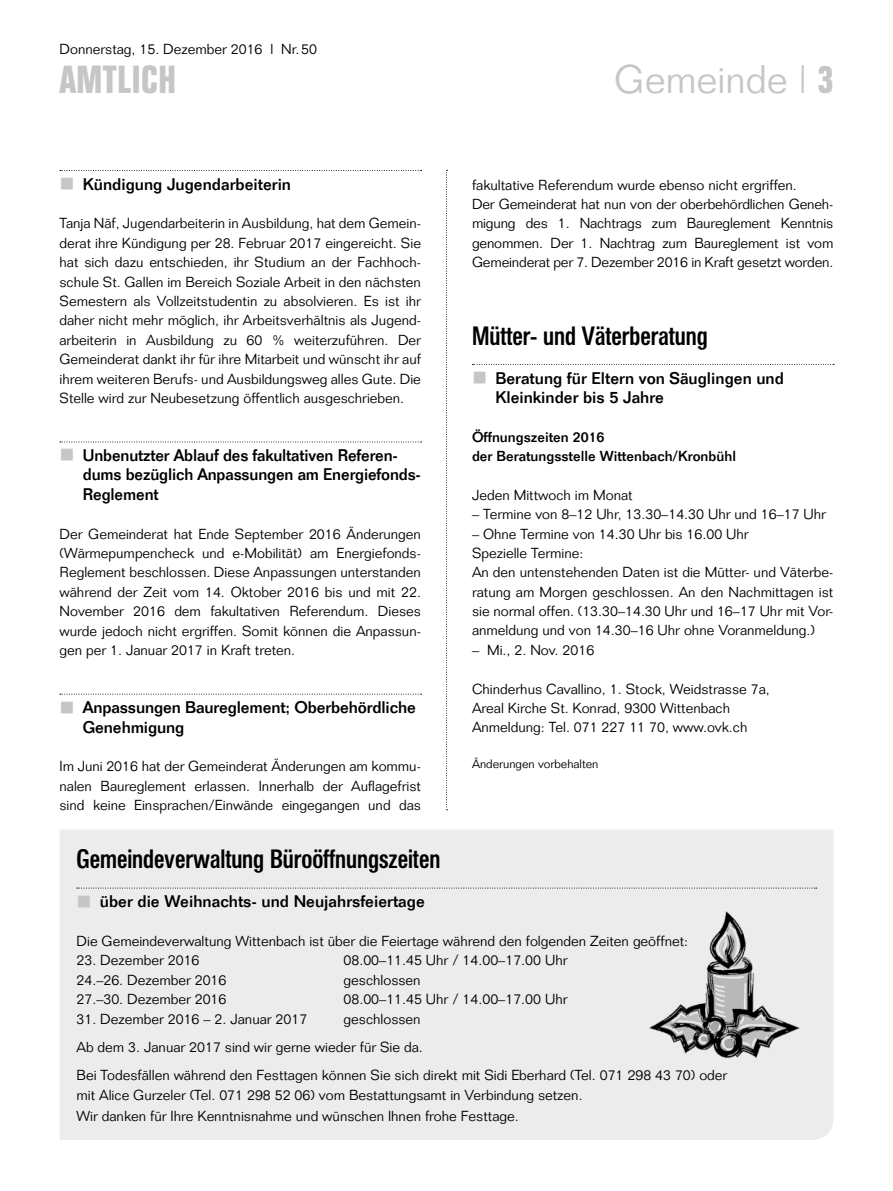
<style>
.page{position:relative;width:893px;height:1191px;background:#fff}
.page>*{position:absolute;margin:0;border:0;box-sizing:border-box;transform-origin:0 0}
.t1{font:300 39px "Folio";color:#c5c6c6}
.t2{font:700 39px "Folio Condensed BQ";letter-spacing:.025em;color:#c5c6c6}
.t3{font:500 26.25px "Folio Condensed BQ";color:#000}
.t4{font:500 16.5px/19.4px "Folio";letter-spacing:-.01em;color:#000}
.t5{font:300 14.25px/19.4px "Folio";color:#000}
.t6{font:500 14.25px/19.4px "Folio";color:#000}
.t7{font:300 12px "Folio";color:#000}
.s1{font-family:"Folio Condensed BQ";font-weight:700}
</style>
<div class="page">
<div style="left:60px;top:830px;width:773px;height:309px;background:#ececec"></div>
<svg style="left:77px;top:887px;width:740px;height:1px"></svg>
<svg style="left:446px;top:170px;width:1px;height:640px"></svg>
<svg style="left:60px;top:170px;width:362px;height:1px"></svg>
<svg style="left:60px;top:441px;width:362px;height:1px"></svg>
<svg style="left:60px;top:694px;width:362px;height:1px"></svg>
<svg style="left:472px;top:364px;width:362px;height:1px"></svg>
<img style="left:631px;top:892px;width:188px;height:184px">
<svg style="left:78px;top:895px;width:12px;height:12px"></svg>
<p class="t5" style="left:60px;top:39px;width:259px">Donnerstag, 15. Dezember 2016 l Nr.50</p>
<p class="t2" style="left:60px;top:58px;width:118px">AMTLICH</p>
<p class="t1" style="left:614px;top:56px;width:221px">Gemeinde | <span class="s1">3</span></p>
<p class="t4" style="left:83px;top:174px;width:210px">Kündigung Jugendarbeiterin</p>
<p class="t5" style="left:60px;top:214px;width:363px;text-align:justify">Tanja Näf, Jugendarbeiterin in Ausbildung, hat dem Gemein&shy;derat ihre Kündigung per 28. Februar 2017 eingereicht. Sie hat sich dazu entschieden, ihr Studium an der Fachhoch&shy;schule St. Gallen im Bereich Soziale Arbeit in den nächsten Semestern als Vollzeitstudentin zu absolvieren. Es ist ihr daher nicht mehr möglich, ihr Arbeitsverhältnis als Jugend&shy;arbeiterin in Ausbildung zu 60 % weiterzuführen. Der Gemeinderat dankt ihr für ihre Mitarbeit und wünscht ihr auf ihrem weiteren Berufs- und Ausbildungsweg alles Gute. Die Stelle wird zur Neubesetzung öffentlich ausgeschrieben.</p>
<p class="t4" style="left:83px;top:445px;width:340px">Unbenutzter Ablauf des fakultativen Referen&shy;dums bezüglich Anpassungen am Energiefonds-<br>Reglement</p>
<p class="t5" style="left:60px;top:524px;width:363px;text-align:justify">Der Gemeinderat hat Ende September 2016 Änderungen (Wärmepumpencheck und e-Mobilität) am Energiefonds-Reglement beschlossen. Diese Anpassungen unterstanden während der Zeit vom 14. Oktober 2016 bis und mit 22.<br>November 2016 dem fakultativen Referendum. Dieses wurde jedoch nicht ergriffen. Somit können die Anpassun&shy;gen per 1. Januar 2017 in Kraft treten.</p>
<p class="t4" style="left:83px;top:697px;width:335px">Anpassungen Baureglement; Oberbehördliche<br>Genehmigung</p>
<p class="t5" style="left:60px;top:756px;width:363px;text-align:justify">Im Juni 2016 hat der Gemeinderat Änderungen am kommu&shy;nalen Baureglement erlassen. Innerhalb der Auflagefrist sind keine Einsprachen/Einwände eingegangen und das</p>
<p class="t5" style="left:472px;top:175px;width:363px">fakultative Referendum wurde ebenso nicht ergriffen.<br>Der Gemeinderat hat nun von der oberbehördlichen Geneh&shy;migung des 1. Nachtrags zum Baureglement Kenntnis genommen. Der 1. Nachtrag zum Baureglement ist vom Gemeinderat per 7. Dezember 2016 in Kraft gesetzt worden.</p>
<p class="t3" style="left:472px;top:321px;width:237px">Mütter- und Väterberatung</p>
<p class="t4" style="left:495px;top:368px;width:290px">Beratung für Eltern von Säuglingen und<br>Kleinkinder bis 5 Jahre</p>
<p class="t6" style="left:472px;top:427px;width:265px">Öffnungszeiten 2016<br>der Beratungsstelle Wittenbach/Kronbühl</p>
<p class="t5" style="left:472px;top:485px;width:162px">Jeden Mittwoch im Monat</p>
<p class="t5" style="left:472px;top:504px;width:356px">– Termine von 8–12 Uhr, 13.30–14.30 Uhr und 16–17 Uhr</p>
<p class="t5" style="left:472px;top:524px;width:363px">– Ohne Termine von 14.30 Uhr bis 16.00 Uhr<br>Spezielle Termine:<br>An den untenstehenden Daten ist die Mütter- und Väterbe&shy;ratung am Morgen geschlossen. An den Nachmittagen ist sie normal offen. (13.30–14.30 Uhr und 16–17 Uhr mit Vor&shy;anmeldung und von 14.30–16 Uhr ohne Voranmeldung.)</p>
<p class="t5" style="left:472px;top:640px;width:124px">– Mi., 2. Nov. 2016</p>
<p class="t5" style="left:472px;top:679px;width:299px">Chinderhus Cavallino, 1. Stock, Weidstrasse 7a,<br>Areal Kirche St. Konrad, 9300 Wittenbach<br>Anmeldung: Tel. 071 227 11 70, www.ovk.ch</p>
<p class="t7" style="left:472px;top:757px;width:128px">Änderungen vorbehalten</p>
<p class="t3" style="left:77px;top:844px;width:365px">Gemeindeverwaltung Büroöffnungszeiten</p>
<p class="t4" style="left:100px;top:891px;width:326px">über die Weihnachts- und Neujahrsfeiertage</p>
<p class="t5" style="left:77px;top:931px;width:613px">Die Gemeindeverwaltung Wittenbach ist über die Feiertage während den folgenden Zeiten geöffnet:</p>
<p class="t5" style="left:77px;top:950px;width:125px">23. Dezember 2016</p>
<p class="t5" style="left:344px;top:950px;width:225px">08.00–11.45 Uhr / 14.00–17.00 Uhr</p>
<p class="t5" style="left:77px;top:970px;width:151px">24.–26. Dezember 2016</p>
<p class="t5" style="left:344px;top:970px;width:79px">geschlossen</p>
<p class="t5" style="left:77px;top:989px;width:151px">27.–30. Dezember 2016</p>
<p class="t5" style="left:344px;top:989px;width:225px">08.00–11.45 Uhr / 14.00–17.00 Uhr</p>
<p class="t5" style="left:77px;top:1009px;width:232px">31. Dezember 2016 – 2. Januar 2017</p>
<p class="t5" style="left:77px;top:1004px;width:652px;line-height:28.3px;text-indent:267px">geschlossen<br>Ab dem 3. Januar 2017 sind wir gerne wieder für Sie da.<br>Bei Todesfällen während den Festtagen können Sie sich direkt mit Sidi Eberhard (Tel. 071 298 43 70) oder</p>
<p class="t5" style="left:77px;top:1084px;width:508px;line-height:20.9px">mit Alice Gurzeler (Tel. 071 298 52 06) vom Bestattungsamt in Verbindung setzen.<br>Wir danken für Ihre Kenntnisnahme und wünschen Ihnen frohe Festtage.</p>
</div>
